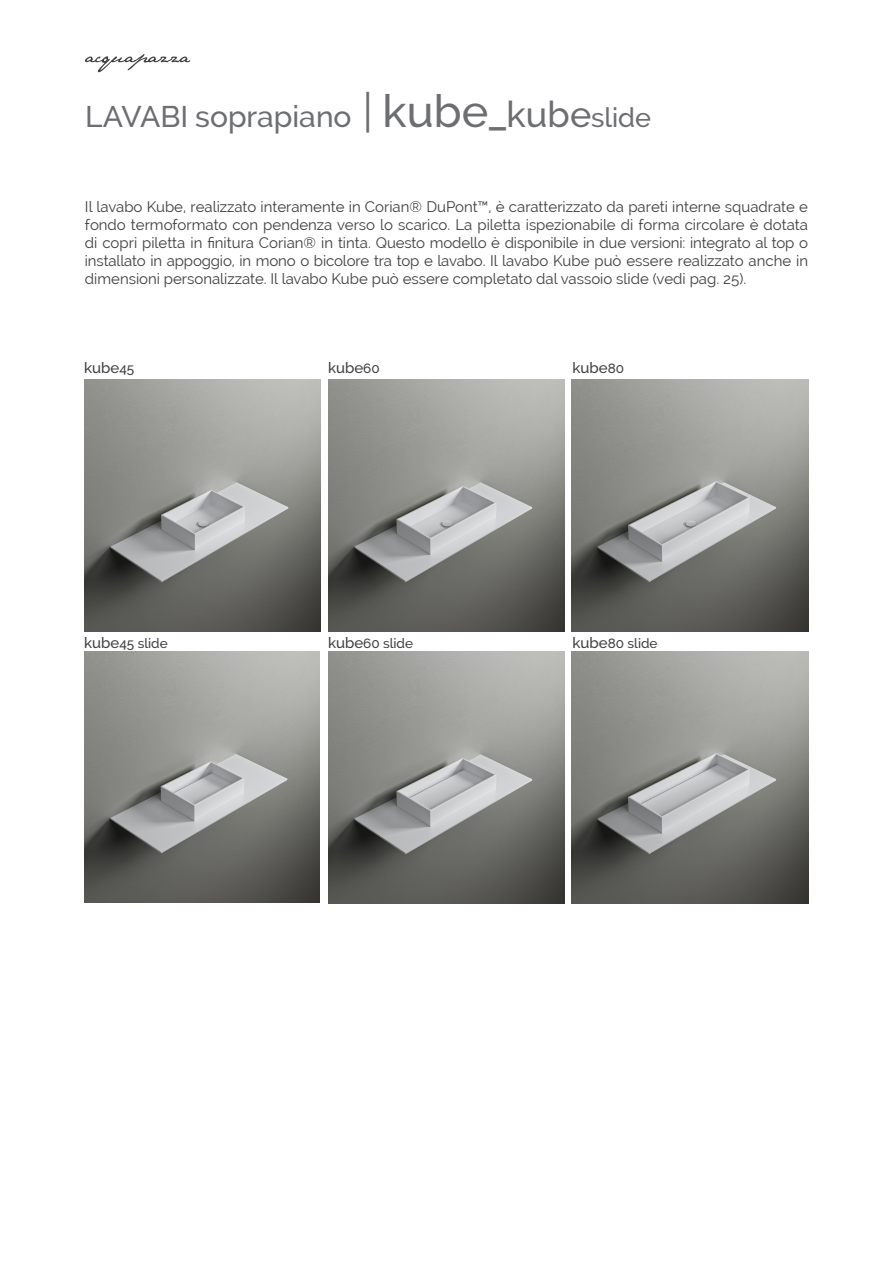
<style>
.page{position:relative;width:893px;height:1263px;background:#fff}
.page>*{position:absolute;margin:0;border:0;box-sizing:border-box;transform-origin:0 0}
.t1{font:500 30px "Raleway";color:#6d6e71}
.t2{font:15px/18px "Raleway";color:#3e3e3f;text-align:justify}
.t3{font:500 15px "Raleway";color:#3e3e3f}
.t4{font:500 13.5px "Raleway";color:#3e3e3f}
.s1{font-weight:400;font-size:45px}
.s2{font-size:45px}
.s3{font-size:36px}
.s4{font-size:27px}
.s5{font-size:13.5px}
.s6{font-size:15px}
</style>
<div class="page">
<svg style="left:85px;top:54px;width:105px;height:18px"></svg>
<img style="left:84px;top:379px;width:236px;height:252px">
<img style="left:328px;top:379px;width:236px;height:252px">
<img style="left:572px;top:379px;width:236px;height:252px">
<img style="left:84px;top:651px;width:236px;height:251px">
<img style="left:328px;top:651px;width:236px;height:252px">
<img style="left:572px;top:651px;width:236px;height:252px">
<h1 class="t1" style="left:85px;top:105px;width:568px">LAVABI soprapiano <span class="s1">|</span> <span class="s2">kube_</span><span class="s3">kube</span><span class="s4">slide</span></h1>
<p class="t2" style="left:85px;top:199px;width:725px">Il lavabo Kube, realizzato interamente in Corian® DuPont™, è caratterizzato da pareti interne squadrate e fondo termoformato con pendenza verso lo scarico. La piletta ispezionabile di forma circolare è dotata di copri piletta in finitura Corian® in tinta. Questo modello è disponibile in due versioni: integrato al top o installato in appoggio, in mono o bicolore tra top e lavabo. Il lavabo Kube può essere realizzato anche in dimensioni personalizzate. Il lavabo Kube può essere completato dal vassoio slide (vedi pag. 25).</p>
<p class="t3" style="left:84px;top:362px;width:52px">kube<span class="s5">45</span></p>
<p class="t4" style="left:84px;top:638px;width:85px"><span class="s6">kube</span>45 slide</p>
<p class="t3" style="left:328px;top:362px;width:53px">kube<span class="s5">60</span></p>
<p class="t4" style="left:328px;top:638px;width:87px"><span class="s6">kube</span>60 slide</p>
<p class="t3" style="left:573px;top:362px;width:53px">kube<span class="s5">80</span></p>
<p class="t4" style="left:573px;top:638px;width:87px"><span class="s6">kube</span>80 slide</p>
</div>
